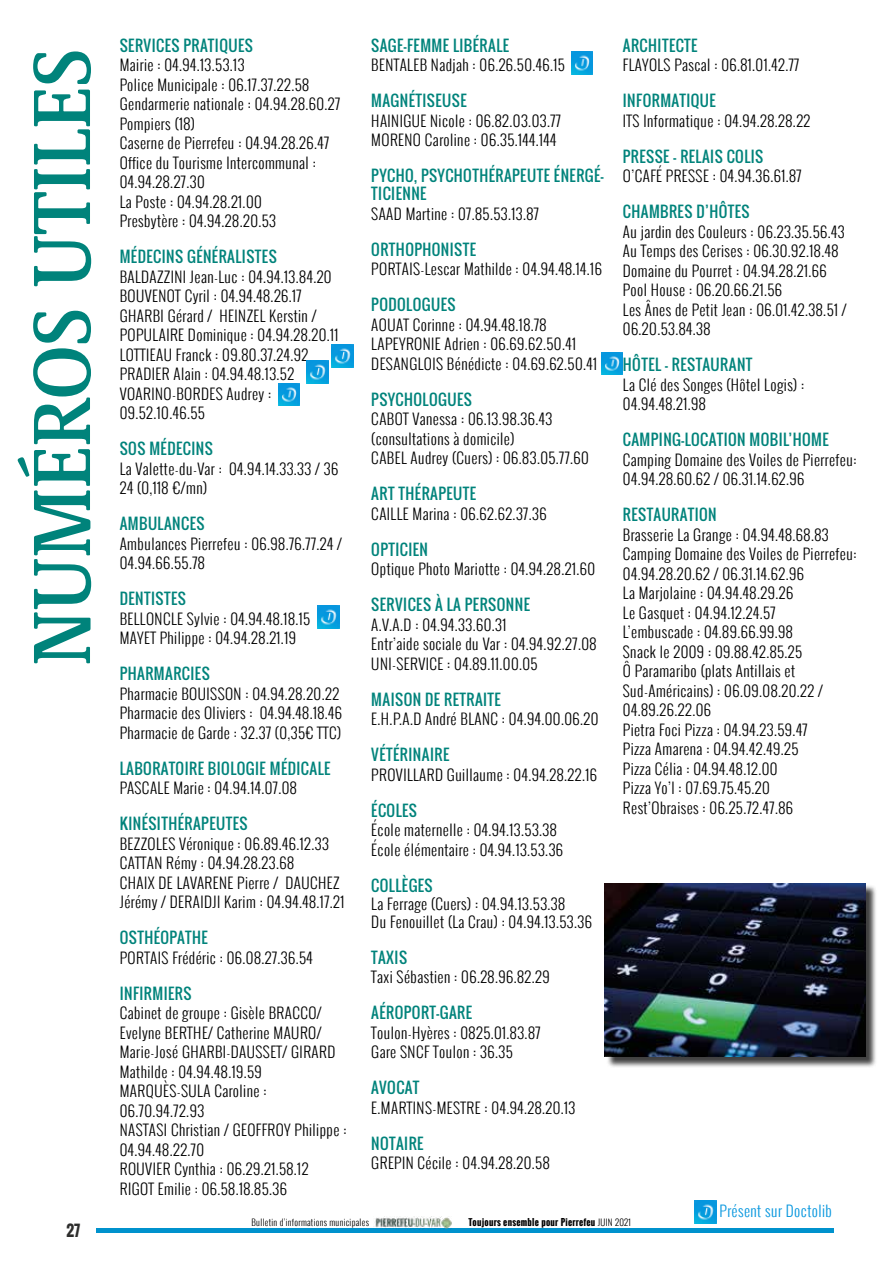
<style>
.page{position:relative;width:893px;height:1263px;background:#fff}
.page>*{position:absolute;margin:0;border:0;box-sizing:border-box;transform-origin:0 0}
.t1{font:500 condensed 84px "Demos Next Pro";color:#00837b}
.t2{font:300 15px/19.5px "Oswald";letter-spacing:.03em;color:#000}
.t3{font:15px/18px "Oswald";letter-spacing:.03em;color:#00837b}
.t4{font:300 15px "Oswald";letter-spacing:.03em;color:#0696de}
.t5{font:700 15px "Oswald";color:#2d2d2c}
.t6{font:700 9px "Oswald";letter-spacing:.03em;color:#000}
.t7{font:300 9px "Oswald";letter-spacing:.03em;color:#000}
.s1{font-weight:300}
</style>
<div class="page">
<hr style="left:96px;top:1229px;width:738px;height:4px;background:#0092cd">
<img style="left:374px;top:1216px;width:78px;height:14px">
<img style="left:332px;top:345px;width:21px;height:22px">
<img style="left:278px;top:383px;width:22px;height:23px">
<img style="left:318px;top:606px;width:22px;height:22px">
<img style="left:307px;top:361px;width:22px;height:22px">
<img style="left:571px;top:52px;width:22px;height:22px">
<img style="left:601px;top:352px;width:22px;height:22px">
<img style="left:694px;top:1201px;width:22px;height:22px">
<div style="left:606px;top:884px;width:271px;height:184px;background:#000;opacity:.75"></div>
<img style="left:605px;top:883px;width:261px;height:173px">
<h1 class="t1" style="left:4px;top:666px;width:618px;rotate:-90deg">NUMÉROS UTILES</h1>
<p class="t5" style="left:66px;top:1219px;width:15px">27</p>
<p class="t3" style="left:120px;top:36px;width:135px">SERVICES PRATIQUES</p>
<p class="t2" style="left:120px;top:55px;width:222px">Mairie : 04.94.13.53.13<br>Police Municipale : 06.17.37.22.58<br>Gendarmerie nationale : 04.94.28.60.27<br>Pompiers (18)<br>Caserne de Pierrefeu : 04.94.28.26.47<br>Office du Tourisme Intercommunal :<br>04.94.28.27.30<br>La Poste : 04.94.28.21.00<br>Presbytère : 04.94.28.20.53</p>
<p class="t3" style="left:120px;top:248px;width:158px">MÉDECINS GÉNÉRALISTES</p>
<p class="t2" style="left:120px;top:267px;width:220px">BALDAZZINI Jean-Luc : 04.94.13.84.20<br>BOUVENOT Cyril : 04.94.48.26.17<br>GHARBI Gérard / HEINZEL Kerstin /<br>POPULAIRE Dominique : 04.94.28.20.11<br>LOTTIEAU Franck : 09.80.37.24.92<br>PRADIER Alain : 04.94.48.13.52<br>VOARINO-BORDES Audrey :<br>09.52.10.46.55</p>
<p class="t3" style="left:120px;top:440px;width:95px">SOS MÉDECINS</p>
<p class="t2" style="left:120px;top:459px;width:220px">La Valette-du-Var : 04.94.14.33.33 / 36<br>24 (0,118 €/mn)</p>
<p class="t3" style="left:120px;top:515px;width:86px">AMBULANCES</p>
<p class="t2" style="left:120px;top:534px;width:224px">Ambulances Pierrefeu : 06.98.76.77.24 /<br>04.94.66.55.78</p>
<p class="t3" style="left:120px;top:590px;width:68px">DENTISTES</p>
<p class="t2" style="left:120px;top:609px;width:192px">BELLONCLE Sylvie : 04.94.48.18.15<br>MAYET Philippe : 04.94.28.21.19</p>
<p class="t3" style="left:120px;top:665px;width:91px">PHARMARCIES</p>
<p class="t2" style="left:120px;top:684px;width:224px">Pharmacie BOUISSON : 04.94.28.20.22<br>Pharmacie des Oliviers : 04.94.48.18.46<br>Pharmacie de Garde : 32.37 (0,35€ TTC)</p>
<p class="t3" style="left:120px;top:759px;width:212px">LABORATOIRE BIOLOGIE MÉDICALE</p>
<p class="t2" style="left:120px;top:778px;width:179px">PASCALE Marie : 04.94.14.07.08</p>
<p class="t3" style="left:120px;top:815px;width:129px">KINÉSITHÉRAPEUTES</p>
<p class="t2" style="left:120px;top:834px;width:226px">BEZZOLES Véronique : 06.89.46.12.33<br>CATTAN Rémy : 04.94.28.23.68<br>CHAIX DE LAVARENE Pierre / DAUCHEZ Jérémy / DERAIDJI Karim : 04.94.48.17.21</p>
<p class="t3" style="left:120px;top:929px;width:89px">OSTHÉOPATHE</p>
<p class="t2" style="left:120px;top:948px;width:195px">PORTAIS Frédéric : 06.08.27.36.54</p>
<p class="t3" style="left:120px;top:984px;width:73px">INFIRMIERS</p>
<p class="t2" style="left:120px;top:1003px;width:228px">Cabinet de groupe : Gisèle BRACCO/<br>Evelyne BERTHE/ Catherine MAURO/<br>Marie-José GHARBI-DAUSSET/ GIRARD<br>Mathilde : 04.94.48.19.59<br>MARQUÈS-SULA Caroline :<br>06.70.94.72.93<br>NASTASI Christian / GEOFFROY Philippe :<br>04.94.48.22.70<br>ROUVIER Cynthia : 06.29.21.58.12<br>RIGOT Emilie : 06.58.18.85.36</p>
<p class="t3" style="left:371px;top:36px;width:139px">SAGE-FEMME LIBÉRALE</p>
<p class="t2" style="left:371px;top:55px;width:195px">BENTALEB Nadjah : 06.26.50.46.15</p>
<p class="t3" style="left:371px;top:92px;width:97px">MAGNÉTISEUSE</p>
<p class="t2" style="left:371px;top:111px;width:191px">HAINIGUE Nicole : 06.82.03.03.77<br>MORENO Caroline : 06.35.144.144</p>
<p class="t3" style="left:371px;top:167px;width:234px">PYCHO, PSYCHOTHÉRAPEUTE ÉNERGÉ-<br>TICIENNE</p>
<p class="t2" style="left:371px;top:204px;width:169px">SAAD Martine : 07.85.53.13.87</p>
<p class="t3" style="left:371px;top:240px;width:106px">ORTHOPHONISTE</p>
<p class="t2" style="left:371px;top:259px;width:232px">PORTAIS-Lescar Mathilde : 04.94.48.14.16</p>
<p class="t3" style="left:371px;top:296px;width:86px">PODOLOGUES</p>
<p class="t2" style="left:371px;top:315px;width:227px">AOUAT Corinne : 04.94.48.18.78<br>LAPEYRONIE Adrien : 06.69.62.50.41<br>DESANGLOIS Bénédicte : 04.69.62.50.41</p>
<p class="t3" style="left:371px;top:390px;width:102px">PSYCHOLOGUES</p>
<p class="t2" style="left:371px;top:409px;width:219px">CABOT Vanessa : 06.13.98.36.43 (consultations à domicile)<br>CABEL Audrey (Cuers) : 06.83.05.77.60</p>
<p class="t3" style="left:371px;top:485px;width:106px">ART THÉRAPEUTE</p>
<p class="t2" style="left:371px;top:504px;width:177px">CAILLE Marina : 06.62.62.37.36</p>
<p class="t3" style="left:371px;top:540px;width:58px">OPTICIEN</p>
<p class="t2" style="left:371px;top:559px;width:225px">Optique Photo Mariotte : 04.94.28.21.60</p>
<p class="t3" style="left:371px;top:596px;width:160px">SERVICES À LA PERSONNE</p>
<p class="t2" style="left:371px;top:615px;width:227px">A.V.A.D : 04.94.33.60.31<br>Entr’aide sociale du Var : 04.94.92.27.08<br>UNI-SERVICE : 04.89.11.00.05</p>
<p class="t3" style="left:371px;top:690px;width:131px">MAISON DE RETRAITE</p>
<p class="t2" style="left:371px;top:709px;width:229px">E.H.P.A.D André BLANC : 04.94.00.06.20</p>
<p class="t3" style="left:371px;top:746px;width:79px">VÉTÉRINAIRE</p>
<p class="t2" style="left:371px;top:765px;width:227px">PROVILLARD Guillaume : 04.94.28.22.16</p>
<p class="t3" style="left:371px;top:801px;width:47px">ÉCOLES</p>
<p class="t2" style="left:371px;top:820px;width:193px">École maternelle : 04.94.13.53.38<br>École élémentaire : 04.94.13.53.36</p>
<p class="t3" style="left:371px;top:876px;width:63px">COLLÈGES</p>
<p class="t2" style="left:371px;top:894px;width:222px;line-height:18px">La Ferrage (Cuers) : 04.94.13.53.38<br>Du Fenouillet (La Crau) : 04.94.13.53.36</p>
<p class="t3" style="left:371px;top:948px;width:37px">TAXIS</p>
<p class="t2" style="left:371px;top:967px;width:180px">Taxi Sébastien : 06.28.96.82.29</p>
<p class="t3" style="left:371px;top:1004px;width:102px">AÉROPORT-GARE</p>
<p class="t2" style="left:371px;top:1023px;width:171px">Toulon-Hyères : 0825.01.83.87<br>Gare SNCF Toulon : 36.35</p>
<p class="t3" style="left:371px;top:1079px;width:50px">AVOCAT</p>
<p class="t2" style="left:371px;top:1098px;width:206px">E.MARTINS-MESTRE : 04.94.28.20.13</p>
<p class="t3" style="left:371px;top:1134px;width:54px">NOTAIRE</p>
<p class="t2" style="left:371px;top:1153px;width:180px">GREPIN Cécile : 04.94.28.20.58</p>
<p class="t3" style="left:623px;top:36px;width:76px">ARCHITECTE</p>
<p class="t2" style="left:623px;top:55px;width:178px">FLAYOLS Pascal : 06.81.01.42.77</p>
<p class="t3" style="left:623px;top:92px;width:94px">INFORMATIQUE</p>
<p class="t2" style="left:623px;top:111px;width:189px">ITS Informatique : 04.94.28.28.22</p>
<p class="t3" style="left:623px;top:147px;width:142px">PRESSE – RELAIS COLIS</p>
<p class="t2" style="left:623px;top:166px;width:180px">O’CAFÉ PRESSE : 04.94.36.61.87</p>
<p class="t3" style="left:623px;top:203px;width:128px">CHAMBRES D’HÔTES</p>
<p class="t2" style="left:623px;top:222px;width:225px">Au jardin des Couleurs : 06.23.35.56.43<br>Au Temps des Cerises : 06.30.92.18.48<br>Domaine du Pourret : 04.94.28.21.66<br>Pool House : 06.20.66.21.56<br>Les Ânes de Petit Jean : 06.01.42.38.51 / 06.20.53.84.38</p>
<p class="t3" style="left:623px;top:356px;width:131px">HÔTEL - RESTAURANT</p>
<p class="t2" style="left:623px;top:375px;width:183px">La Clé des Songes (Hôtel Logis) :<br>04.94.48.21.98</p>
<p class="t3" style="left:623px;top:431px;width:207px">CAMPING-LOCATION MOBIL’HOME</p>
<p class="t2" style="left:623px;top:450px;width:235px">Camping Domaine des Voiles de Pierrefeu:<br>04.94.28.60.62 / 06.31.14.62.96</p>
<p class="t3" style="left:623px;top:506px;width:95px">RESTAURATION</p>
<p class="t2" style="left:623px;top:525px;width:235px">Brasserie La Grange : 04.94.48.68.83<br>Camping Domaine des Voiles de Pierrefeu:<br>04.94.28.20.62 / 06.31.14.62.96<br>La Marjolaine : 04.94.48.29.26<br>Le Gasquet : 04.94.12.24.57<br>L’embuscade : 04.89.66.99.98<br>Snack le 2009 : 09.88.42.85.25<br>Ô Paramaribo (plats Antillais et<br>Sud-Américains) : 06.09.08.20.22 /<br>04.89.26.22.06<br>Pietra Foci Pizza : 04.94.23.59.47<br>Pizza Amarena : 04.94.42.49.25<br>Pizza Célia : 04.94.48.12.00<br>Pizza Yo’l : 07.69.75.45.20<br>Rest’Obraises : 06.25.72.47.86</p>
<p class="t7" style="left:252px;top:1216px;width:119px">Bulletin d’informations municipales</p>
<p class="t6" style="left:468px;top:1215px;width:164px">Toujours ensemble pour Pierrefeu <span class="s1">JUIN 2021</span></p>
<p class="t4" style="left:719px;top:1200px;width:114px">Présent sur Doctolib</p>
</div>
